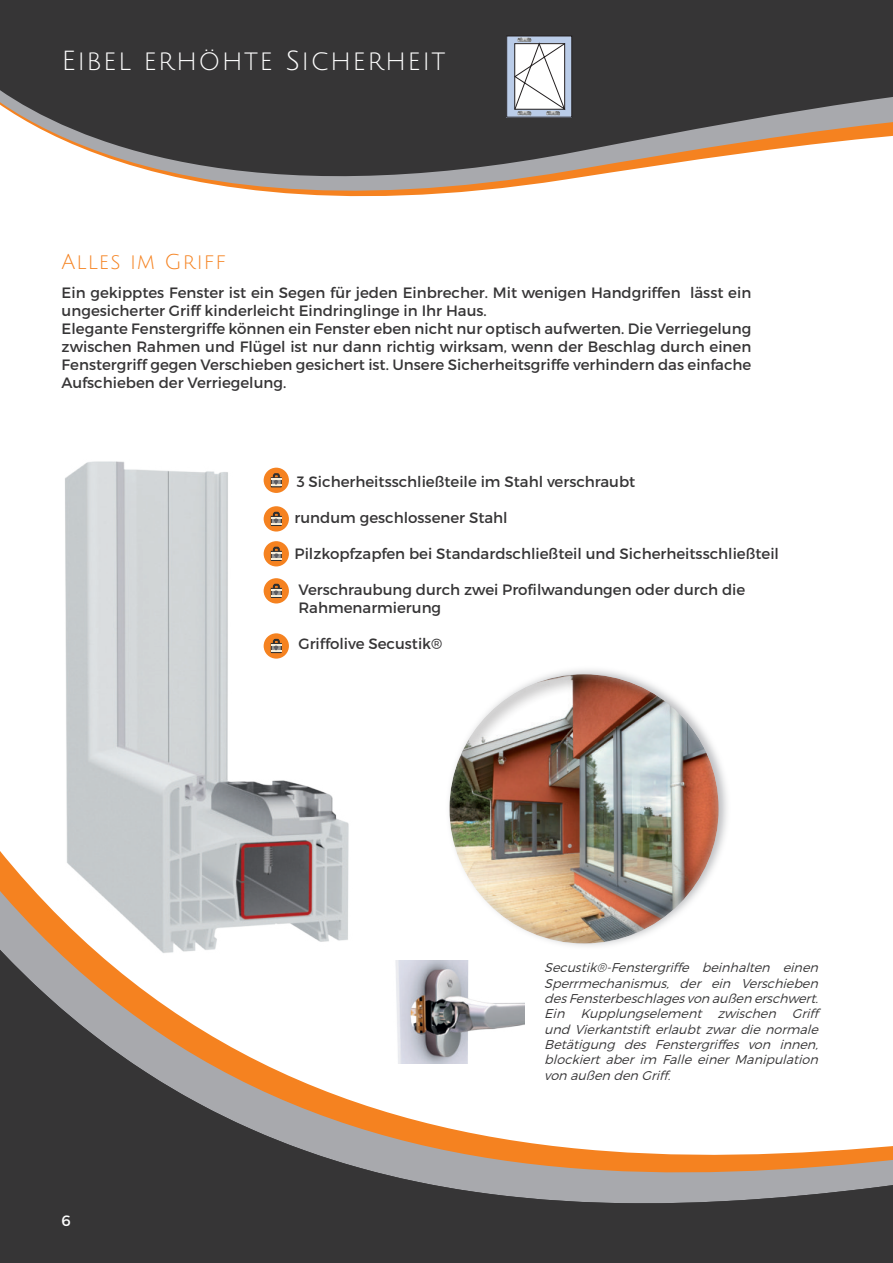
<style>
.page{position:relative;width:893px;height:1263px;background:#fff}
.page>*{position:absolute;margin:0;border:0;box-sizing:border-box;transform-origin:0 0}
.t1{font:27px "Julius Sans One";letter-spacing:.05em;color:#fff}
.t2{font:21px "Julius Sans One";letter-spacing:.05em;color:#f58220}
.t3{font:15px/18px "Montserrat";color:#363536}
.t4{font:15px "Montserrat";color:#fff}
.t5{font:italic 300 12.75px/15.3px "Montserrat";letter-spacing:.01em;color:#363536}
</style>
<div class="page">
<svg style="left:0;top:1005px;width:893px;height:258px"></svg>
<svg style="left:0;top:0;width:893px;height:197px;background:#645f5d"></svg>
<img style="left:0;top:461px;width:349px;height:544px">
<div style="left:507px;top:36px;width:65px;height:81px;background:#bacce8"></div>
<div style="left:506px;top:36px;width:66px;height:81px;border:1px solid #231f20"></div>
<svg style="left:515px;top:43px;width:50px;height:66px;background:#e5e4e5"></svg>
<img style="left:517px;top:111px;width:14px;height:5px">
<img style="left:517px;top:37px;width:14px;height:5px">
<img style="left:546px;top:111px;width:14px;height:5px">
<div style="left:264px;top:468px;width:25px;height:25px;background:#f58220;border-radius:50%"></div>
<div style="left:273px;top:473px;width:7px;height:10px;border:2px solid #303030;border-radius:2px"></div>
<svg style="left:270px;top:477px;width:12px;height:11px"></svg>
<div style="left:264px;top:541px;width:25px;height:25px;background:#f58220;border-radius:50%"></div>
<div style="left:273px;top:547px;width:7px;height:10px;border:2px solid #303030;border-radius:2px"></div>
<svg style="left:270px;top:550px;width:12px;height:11px"></svg>
<div style="left:264px;top:506px;width:25px;height:25px;background:#f58220;border-radius:50%"></div>
<div style="left:273px;top:512px;width:7px;height:10px;border:2px solid #303030;border-radius:2px"></div>
<svg style="left:270px;top:515px;width:12px;height:11px"></svg>
<div style="left:264px;top:578px;width:25px;height:25px;background:#f58220;border-radius:50%"></div>
<div style="left:273px;top:584px;width:7px;height:10px;border:2px solid #303030;border-radius:2px"></div>
<svg style="left:270px;top:587px;width:12px;height:11px"></svg>
<div style="left:264px;top:633px;width:25px;height:26px;background:#f58220;border-radius:50%"></div>
<div style="left:273px;top:639px;width:7px;height:10px;border:2px solid #303030;border-radius:2px"></div>
<svg style="left:270px;top:642px;width:12px;height:12px"></svg>
<img style="left:387px;top:960px;width:138px;height:103px">
<div style="left:445px;top:665px;width:286px;height:285px;background:#a8a9ad;opacity:.75"></div>
<div style="left:449px;top:672px;width:271px;height:273px;background:#fff;opacity:.75"></div>
<h1 class="t1" style="left:62px;top:45px;width:385px">Eibel erhöhte Sicherheit</h1>
<h2 class="t2" style="left:62px;top:249px;width:166px">Alles im Griff</h2>
<p class="t3" style="left:62px;top:283px;width:691px">Ein gekipptes Fenster ist ein Segen für jeden Einbrecher. Mit wenigen Handgriffen lässt ein ungesicherter Griff kinderleicht Eindringlinge in Ihr Haus.<br>Elegante Fenstergriffe können ein Fenster eben nicht nur optisch aufwerten. Die Verriegelung zwischen Rahmen und Flügel ist nur dann richtig wirksam, wenn der Beschlag durch einen Fenstergriff gegen Verschieben gesichert ist. Unsere Sicherheitsgriffe verhindern das einfache Aufschieben der Verriegelung.</p>
<p class="t3" style="left:297px;top:472px;width:340px">3 Sicherheitsschließteile im Stahl verschraubt</p>
<p class="t3" style="left:295px;top:508px;width:215px">rundum geschlossener Stahl</p>
<p class="t3" style="left:295px;top:544px;width:486px">Pilzkopfzapfen bei Standardschließteil und Sicherheitsschließteil</p>
<p class="t3" style="left:298px;top:580px;width:448px">Verschraubung durch zwei Profilwandungen oder durch die<br>Rahmenarmierung</p>
<p class="t3" style="left:298px;top:634px;width:145px">Griffolive Secustik®</p>
<p class="t4" style="left:62px;top:1213px;width:11px">6</p>
<p class="t5" style="left:544px;top:960px;width:279px">Secustik®-Fenstergriffe beinhalten einen Sperrmechanismus, der ein Verschieben desFensterbeschlagesvon außen erschwert.<br>Ein Kupplungselement zwischen Griff und Vierkantstift erlaubt zwar die normale Betätigung des Fenstergriffes von innen, blockiert aber im Falle einer Manipulation von außen den Griff.</p>
</div>
